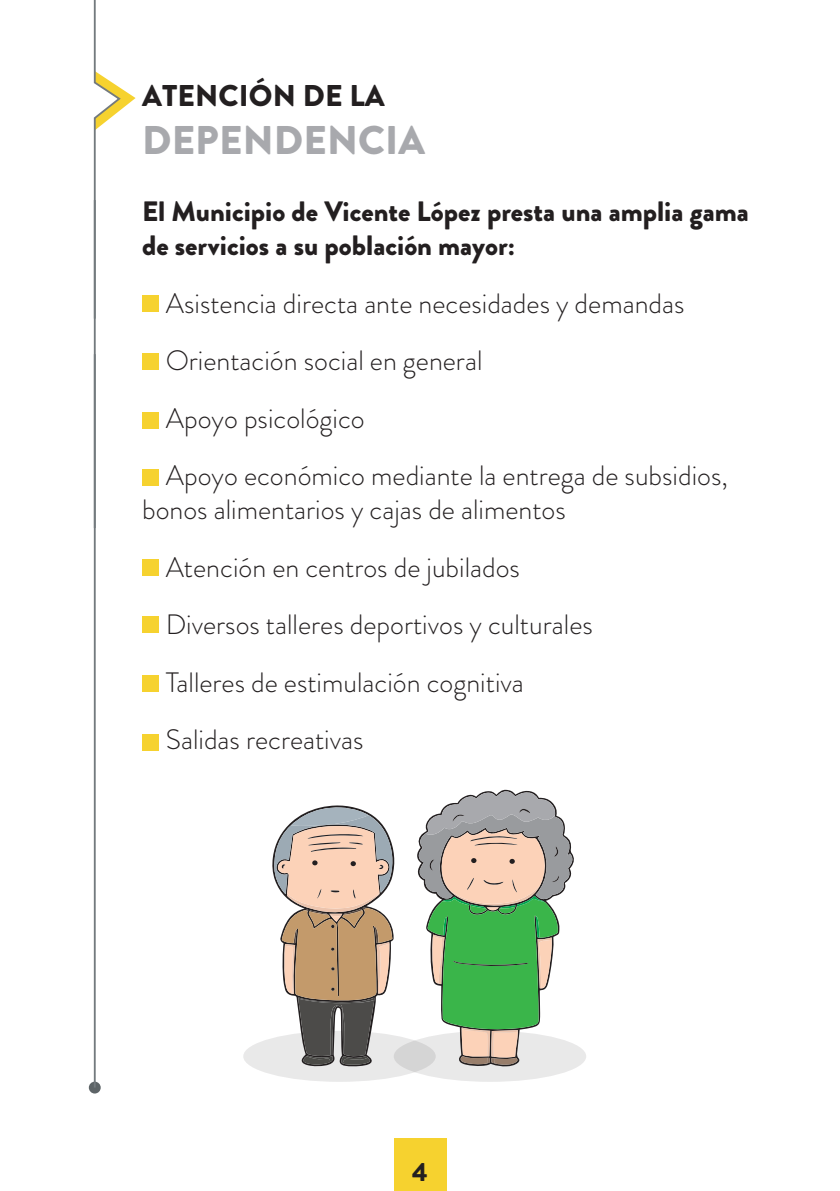
<style>
.page{position:relative;width:840px;height:1191px;background:#fff}
.page>*{position:absolute;margin:0;border:0;box-sizing:border-box;transform-origin:0 0}
.t1{font:900 40px "Brandon Grotesque";letter-spacing:.005em;color:#a8a9ad}
.t2{font:900 30px "Brandon Grotesque";letter-spacing:.005em;color:#231f20}
.t3{font:300 28px/57.6px "Brandon Grotesque";color:#231f20}
.t4{font:900 28px/33.6px "Brandon Grotesque";color:#231f20}
.t5{font:900 26px "Brandon Grotesque";color:#231f20}
</style>
<div class="page">
<div style="left:393px;top:1138px;width:53px;height:53px;background:#f6d22f"></div>
<div style="left:142px;top:412px;width:17px;height:16px;background:#f6d22f"></div>
<div style="left:142px;top:353px;width:17px;height:17px;background:#f6d22f"></div>
<div style="left:142px;top:295px;width:17px;height:16px;background:#f6d22f"></div>
<div style="left:142px;top:469px;width:17px;height:16px;background:#f6d22f"></div>
<div style="left:142px;top:733px;width:17px;height:17px;background:#f6d22f"></div>
<div style="left:142px;top:675px;width:17px;height:17px;background:#f6d22f"></div>
<div style="left:142px;top:616px;width:17px;height:17px;background:#f6d22f"></div>
<div style="left:142px;top:559px;width:17px;height:16px;background:#f6d22f"></div>
<div style="left:89px;top:1081px;width:12px;height:12px;background:#5d6467;border-radius:50%"></div>
<svg style="left:93px;top:0;width:42px;height:530px"></svg>
<hr style="left:94px;top:200px;width:2px;height:119px;background:#737a7e">
<hr style="left:94px;top:354px;width:2px;height:733px;background:#737a7e">
<div style="left:243px;top:1030px;width:192px;height:51px;background:#e9e9e9;border-radius:50%"></div>
<div style="left:393px;top:1030px;width:193px;height:51px;background:linear-gradient(to right,#dfdfdf,#ededed);border-radius:50%"></div>
<svg style="left:272px;top:805px;width:123px;height:261px"></svg>
<svg style="left:418px;top:790px;width:155px;height:275px"></svg>
<p class="t2" style="left:142px;top:74px;width:244px">ATENCIÓN DE LA</p>
<h1 class="t1" style="left:142px;top:112px;width:284px">DEPENDENCIA</h1>
<p class="t4" style="left:142px;top:195px;width:608px">El Municipio de Vicente López presta una amplia gama de servicios a su población mayor:</p>
<p class="t3" style="left:166px;top:274px;width:563px">Asistencia directa ante necesidades y demandas Orientación social en general<br>Apoyo psicológico<br>Apoyo económico mediante la entrega de subsidios,</p>
<p class="t3" style="left:166px;top:480px;width:428px;text-indent:-24px">bonos alimentarios y cajas de alimentos Atención en centros de jubilados Diversos talleres deportivos y culturales Talleres de estimulación cognitiva Salidas recreativas</p>
<p class="t5" style="left:412px;top:1153px;width:17px">4</p>
</div>
